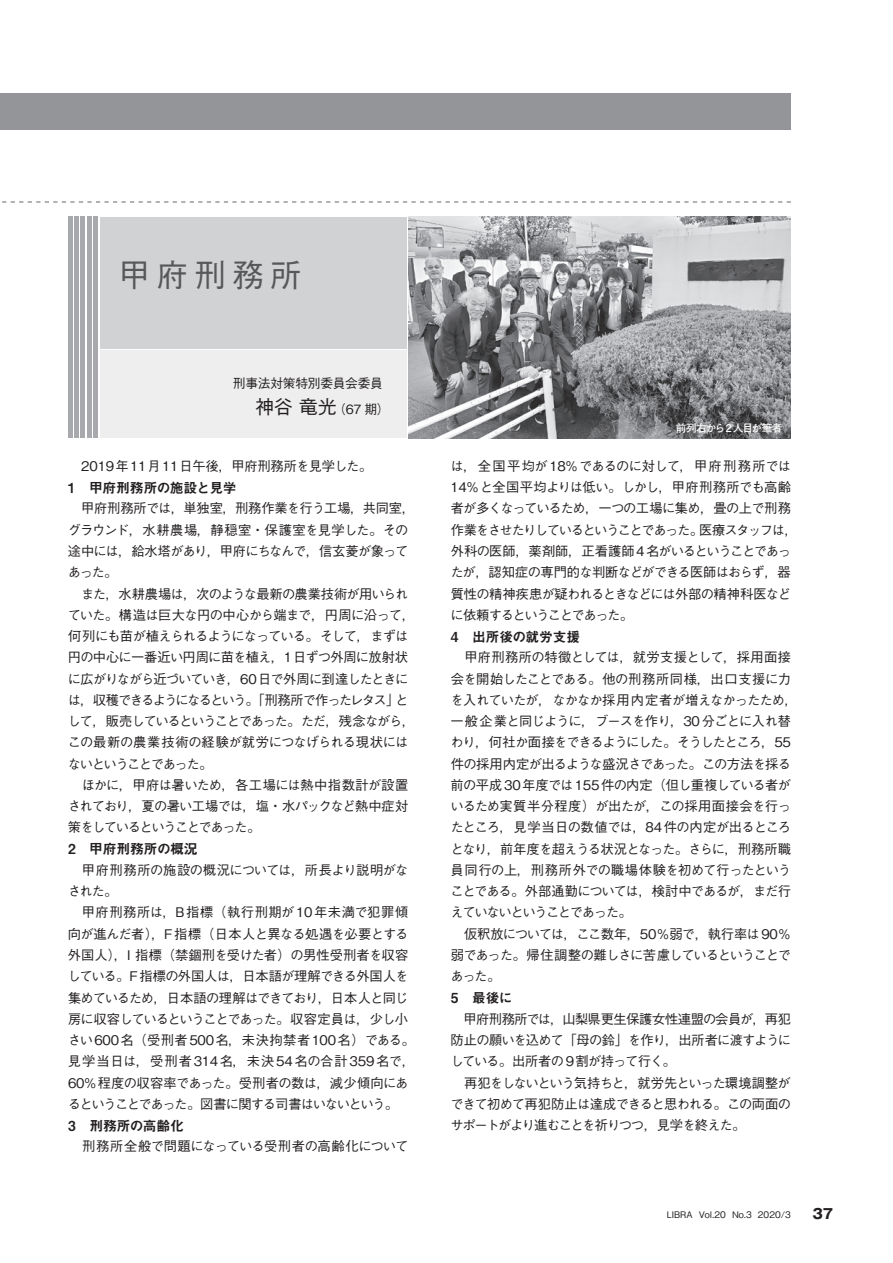
<style>
.page{position:relative;width:893px;height:1263px;background:#fff}
.page>*{position:absolute;margin:0;border:0;box-sizing:border-box;transform-origin:0 0}
.t1{font:500 31.95px "Gothic BBB Pro";letter-spacing:.19em;color:#57585a}
.t2{font:13.8px "Midashi Go Pro MB31";letter-spacing:-.015em;color:#231f20}
.t3{font:700 13.8px "Gothic MB101 Pro";color:#231f20}
.t4{font:500 13.35px/21.3px "Gothic BBB Pro";letter-spacing:-.055em;color:#231f20}
.t5{font:500 13.35px "Gothic BBB Pro";letter-spacing:-.015em;color:#231f20}
.t6{font:500 13.35px "Gothic BBB Pro";letter-spacing:-.035em;color:#231f20}
.t7{font:500 12.75px/26.8px "Gothic BBB Pro";letter-spacing:-.02em;color:#231f20}
.t8{font:700 10.65px "Futo Go B101 Pro";letter-spacing:-.055em;color:#fff}
.t9{font:500 9px "Gothic BBB Pro";color:#231f20}
.s1{font-size:19.2px}
</style>
<div class="page">
<div style="left:100px;top:351px;width:306px;height:87px;background:#eeeeef"></div>
<div style="left:0;top:94px;width:791px;height:36px;background:#939598"></div>
<div style="left:100px;top:217px;width:306px;height:132px;background:#d1d2d4"></div>
<img style="left:113px;top:201px;width:678px;height:1px">
<hr style="left:68px;top:217px;width:4px;height:221px;background:#a8a9ad">
<div style="left:74px;top:217px;width:5px;height:221px;background:#a8a9ad"></div>
<hr style="left:81px;top:217px;width:4px;height:221px;background:#a8a9ad">
<hr style="left:87px;top:217px;width:4px;height:221px;background:#a8a9ad">
<hr style="left:94px;top:217px;width:4px;height:221px;background:#a8a9ad">
<img style="left:408px;top:217px;width:383px;height:221px">
<h1 class="t1" style="left:119px;top:250px;width:185px">甲府刑務所</h1>
<p class="t7" style="left:255px;top:368px;width:136px;text-indent:-22px">刑事法対策特別委員会委員<span class="s1">神谷 竜光</span>（67 期）</p>
<p class="t5" style="left:68px;top:455px;width:306px">　2019年11月11日午後，甲府刑務所を見学した。</p>
<p class="t2" style="left:68px;top:476px;width:170px">1　甲府刑務所の施設と見学</p>
<p class="t4" style="left:68px;top:496px;width:349px">　甲府刑務所では，単独室，刑務作業を行う工場，共同室，グラウンド，水耕農場，静穏室・保護室を見学した。その途中には，給水塔があり，甲府にちなんで，信玄菱が象ってあった。<br>　また，水耕農場は，次のような最新の農業技術が用いられていた。構造は巨大な円の中心から端まで，円周に沿って，何列にも苗が植えられるようになっている。そして，まずは円の中心に一番近い円周に苗を植え，1日ずつ外周に放射状に広がりながら近づいていき，60 日で外周に到達したときには，収穫できるようになるという。「刑務所で作ったレタス」として，販売しているということであった。ただ，残念ながら，この最新の農業技術の経験が就労につなげられる現状にはないということであった。<br>　ほかに，甲府は暑いため，各工場には熱中指数計が設置されており，夏の暑い工場では，塩・水パックなど熱中症対策をしているということであった。</p>
<p class="t2" style="left:68px;top:838px;width:131px">2　甲府刑務所の概況</p>
<p class="t4" style="left:68px;top:858px;width:349px">　甲府刑務所の施設の概況については，所長より説明がなされた。<br>　甲府刑務所は，B指標（執行刑期が10年未満で犯罪傾向が進んだ者），F 指標（日本人と異なる処遇を必要とする外国人），I 指標（禁錮刑を受けた者）の男性受刑者を収容している。F 指標の外国人は，日本語が理解できる外国人を集めているため，日本語の理解はできており，日本人と同じ房に収容しているということであった。収容定員は，少し小さい600名（受刑者500名，未決拘禁者100名）である。見学当日は，受刑者314名，未決54名の合計359名で，<br>60%程度の収容率であった。受刑者の数は，減少傾向にあるということであった。図書に関する司書はいないという。</p>
<p class="t2" style="left:68px;top:1114px;width:118px">3　刑務所の高齢化</p>
<p class="t6" style="left:68px;top:1135px;width:342px">　刑務所全般で問題になっている受刑者の高齢化について</p>
<p class="t8" style="left:676px;top:420px;width:108px">前列右から2人目が筆者</p>
<p class="t4" style="left:450px;top:454px;width:349px">は，全国平均が18%であるのに対して，甲府刑務所では<br>14%と全国平均よりは低い。しかし，甲府刑務所でも高齢者が多くなっているため，一つの工場に集め，畳の上で刑務作業をさせたりしているということであった。医療スタッフは，外科の医師，薬剤師，正看護師4名がいるということであったが，認知症の専門的な判断などができる医師はおらず，器質性の精神疾患が疑われるときなどには外部の精神科医などに依頼するということであった。</p>
<p class="t2" style="left:451px;top:625px;width:131px">4　出所後の就労支援</p>
<p class="t4" style="left:450px;top:645px;width:349px">　甲府刑務所の特徴としては，就労支援として，採用面接会を開始したことである。他の刑務所同様，出口支援に力を入れていたが，なかなか採用内定者が増えなかったため，一般企業と同じように，ブースを作り，30分ごとに入れ替わり，何社か面接をできるようにした。そうしたところ，55件の採用内定が出るような盛況さであった。この方法を採る前の平成 30 年度では155 件の内定（但し重複している者がいるため実質半分程度）が出たが，この採用面接会を行ったところ，見学当日の数値では，84件の内定が出るところとなり，前年度を超えうる状況となった。さらに，刑務所職員同行の上，刑務所外での職場体験を初めて行ったということである。外部通勤については，検討中であるが，まだ行えていないということであった。<br>　仮釈放については，ここ数年，50％弱で，執行率は90％弱であった。帰住調整の難しさに苦慮しているということであった。</p>
<p class="t2" style="left:451px;top:987px;width:63px">5　最後に</p>
<p class="t4" style="left:450px;top:1006px;width:342px">　甲府刑務所では，山梨県更生保護女性連盟の会員が，再犯防止の願いを込めて「母の鈴」を作り，出所者に渡すようにしている。出所者の 9 割が持って行く。<br>　再犯をしないという気持ちと，就労先といった環境調整ができて初めて再犯防止は達成できると思われる。この両面のサポートがより進むことを祈りつつ，見学を終えた。</p>
<p class="t9" style="left:667px;top:1207px;width:126px">LIBRA Vol.20 No.3 2020/3</p>
<p class="t3" style="left:812px;top:1202px;width:22px">37</p>
</div>
